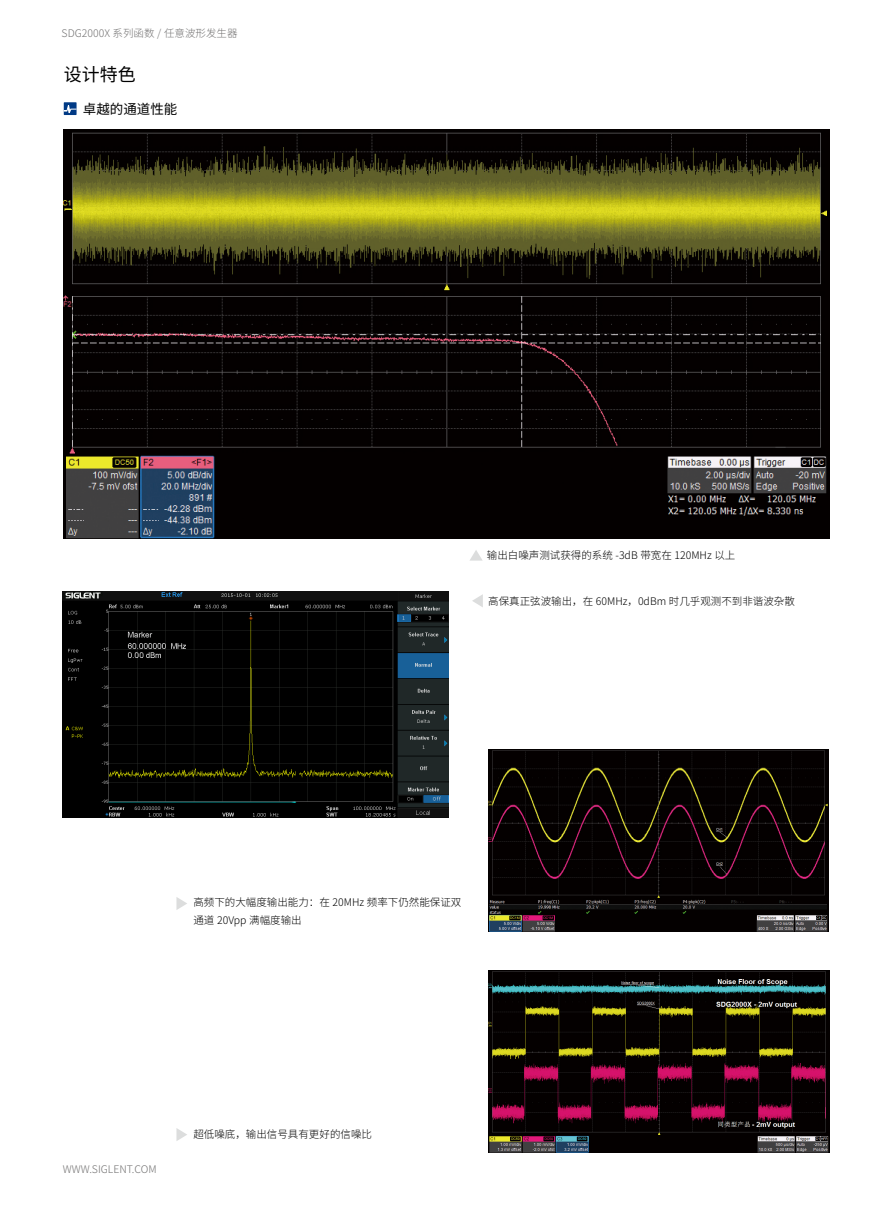
<style>
.page{position:relative;width:893px;height:1212px;background:#fff}
.page>*{position:absolute;margin:0;border:0;box-sizing:border-box;transform-origin:0 0}
.t1{font:18px "Source Han Sans SC";color:#000}
.t2{font:13.5px "Source Han Sans SC";color:#000}
.t3{font:300 10.5px/18px "Source Han Sans SC";color:#000}
.t4{font:300 10.5px "Source Han Sans SC";color:#727171}
</style>
<div class="page">
<div style="left:64px;top:102px;width:13px;height:13px;background:#003a85"></div>
<svg style="left:64px;top:104px;width:13px;height:11px"></svg>
<img style="left:64px;top:129px;width:765px;height:409px">
<img style="left:62px;top:591px;width:387px;height:227px">
<img style="left:488px;top:750px;width:340px;height:181px">
<img style="left:488px;top:970px;width:341px;height:182px">
<svg style="left:470px;top:550px;width:13px;height:11px"></svg>
<svg style="left:176px;top:897px;width:11px;height:13px"></svg>
<svg style="left:176px;top:1128px;width:11px;height:13px"></svg>
<svg style="left:472px;top:594px;width:11px;height:13px"></svg>
<p class="t4" style="left:62px;top:27px;width:177px">SDG2000X 系列函数 / 任意波形发生器</p>
<h1 class="t1" style="left:64px;top:64px;width:73px">设计特色</h1>
<p class="t2" style="left:83px;top:102px;width:96px">卓越的通道性能</p>
<p class="t3" style="left:487px;top:546px;width:250px">输出白噪声测试获得的系统 -3dB 带宽在 120MHz 以上</p>
<p class="t3" style="left:488px;top:592px;width:308px">高保真正弦波输出，在 60MHz，0dBm 时几乎观测不到非谐波杂散</p>
<p class="t3" style="left:193px;top:893px;width:269px">高频下的大幅度输出能力：在 20MHz 频率下仍然能保证双通道 20Vpp 满幅度输出</p>
<p class="t4" style="left:63px;top:1163px;width:95px">WWW.SIGLENT.COM</p>
<p class="t3" style="left:193px;top:1126px;width:180px">超低噪底，输出信号具有更好的信噪比</p>
</div>
